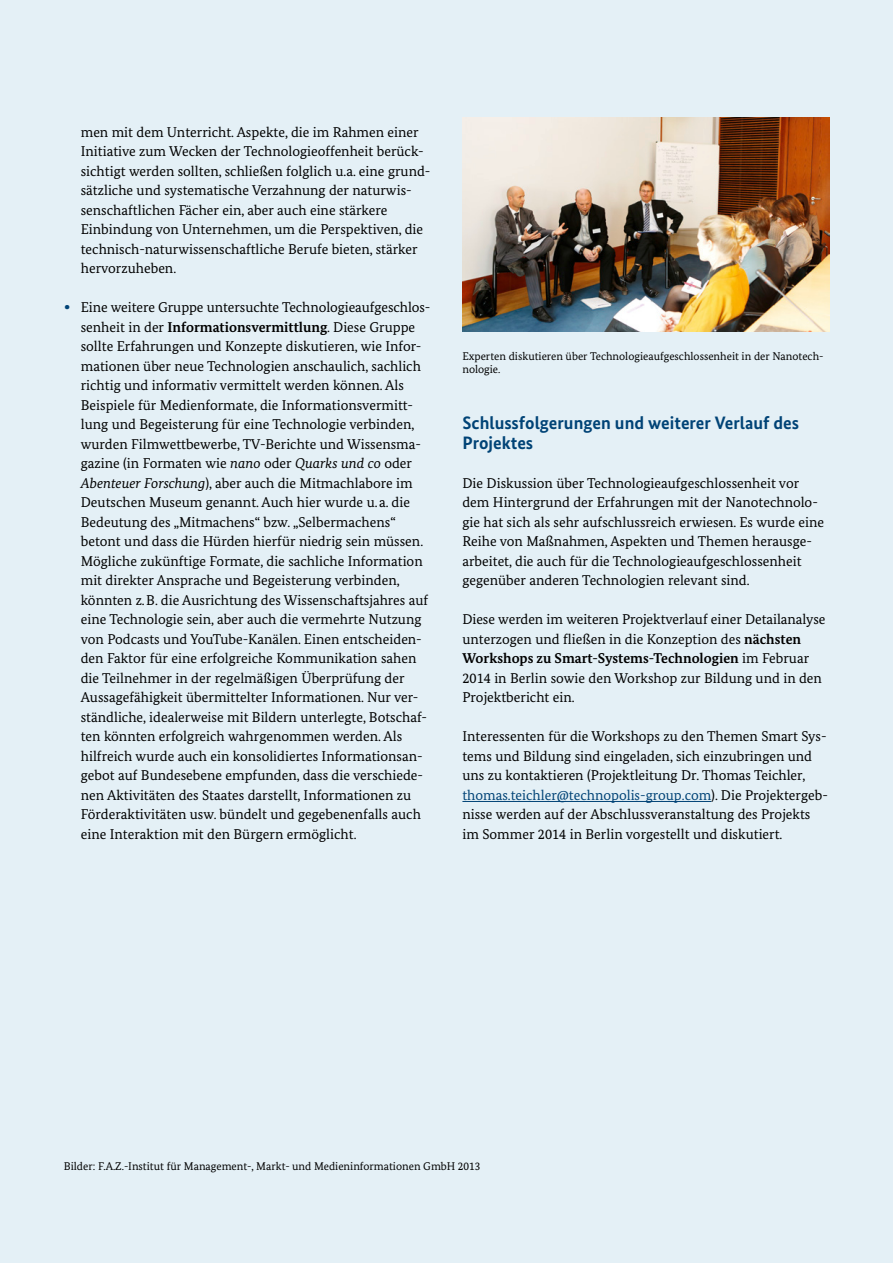
<style>
.page{position:relative;width:893px;height:1263px;background:#e4f0f6}
.page>*{position:absolute;margin:0;border:0;box-sizing:border-box;transform-origin:0 0}
.t1{font:700 18px/19.5px "Bundes Sans";color:#004376}
.t2{font:14.25px/19.5px "Bundes Serif";color:#000}
.t3{font:11.25px/13.5px "Bundes Serif";color:#000}
.s1{font-size:21px;color:#004376}
.s2{font-weight:700}
.s3{font-style:italic}
.s4{color:#004376}
</style>
<div class="page">
<hr style="left:462px;top:801px;width:249px;height:1px;background:#004376">
<img style="left:462px;top:117px;width:367px;height:215px">
<p class="t2" style="left:81px;top:122px;width:351px">men mit dem Unterricht. Aspekte, die im Rahmen einer Initiative zum Wecken der Technologieoffenheit berück&shy;sichtigt werden sollten, schließen folglich u.a. eine grund&shy;sätzliche und systematische Verzahnung der naturwis&shy;senschaftlichen Fächer ein, aber auch eine stärkere Einbindung von Unternehmen, um die Perspektiven, die technisch-naturwissenschaftliche Berufe bieten, stärker hervorzuheben.</p>
<p class="t2" style="left:81px;top:297px;width:349px;text-indent:-17px"><span class="s1">•</span> Eine weitere Gruppe untersuchte Technologieaufgeschlos&shy;senheit in der <span class="s2">Informationsvermittlung</span>. Diese Gruppe sollte Erfahrungen und Konzepte diskutieren, wie Infor&shy;mationen über neue Technologien anschaulich, sachlich richtig und informativ vermittelt werden können. Als Beispiele für Medienformate, die Informationsvermitt&shy;lung und Begeisterung für eine Technologie verbinden, wurden Filmwettbewerbe, TV-Berichte und Wissensma&shy;gazine (in Formaten wie <span class="s3">nano</span> oder <span class="s3">Quarks und co</span> oder <span class="s3">Abenteuer Forschung</span>), aber auch die Mitmachlabore im Deutschen Museum genannt. Auch hier wurde u.a. die Bedeutung des „Mitmachens“ bzw. „Selbermachens“ betont und dass die Hürden hierfür niedrig sein müssen.<br>Mögliche zukünftige Formate, die sachliche Information mit direkter Ansprache und Begeisterung verbinden, könnten z.B. die Ausrichtung des Wissenschaftsjahres auf eine Technologie sein, aber auch die vermehrte Nutzung von Podcasts und YouTube-Kanälen. Einen entscheiden&shy;den Faktor für eine erfolgreiche Kommunikation sahen die Teilnehmer in der regelmäßigen Überprüfung der Aussagefähigkeit übermittelter Informationen. Nur ver&shy;ständliche, idealerweise mit Bildern unterlegte, Botschaf&shy;ten könnten erfolgreich wahrgenommen werden. Als hilfreich wurde auch ein konsolidiertes Informationsan&shy;gebot auf Bundesebene empfunden, dass die verschiede&shy;nen Aktivitäten des Staates darstellt, Informationen zu Förderaktivitäten usw. bündelt und gegebenenfalls auch eine Interaktion mit den Bürgern ermöglicht.</p>
<p class="t3" style="left:462px;top:349px;width:363px">Experten diskutieren über Technologieaufgeschlossenheit in der Nanotech&shy;nologie.</p>
<h2 class="t1" style="left:462px;top:413px;width:338px">Schlussfolgerungen und weiterer Verlauf des<br>Projektes</h2>
<p class="t2" style="left:462px;top:473px;width:363px">Die Diskussion über Technologieaufgeschlossenheit vor dem Hintergrund der Erfahrungen mit der Nanotechnolo&shy;gie hat sich als sehr aufschlussreich erwiesen. Es wurde eine Reihe von Maßnahmen, Aspekten und Themen herausge&shy;arbeitet, die auch für die Technologieaufgeschlossenheit gegenüber anderen Technologien relevant sind.</p>
<p class="t2" style="left:462px;top:609px;width:365px">Diese werden im weiteren Projektverlauf einer Detailanalyse unterzogen und fließen in die Konzeption des <span class="s2">nächsten Workshops zu Smart-Systems-Technologien</span> im Februar 2014 in Berlin sowie den Workshop zur Bildung und in den Projektbericht ein.</p>
<p class="t2" style="left:462px;top:726px;width:367px">Interessenten für die Workshops zu den Themen Smart Sys&shy;tems und Bildung sind eingeladen, sich einzubringen und uns zu kontaktieren (Projektleitung Dr. Thomas Teichler, <span class="s4">thomas.teichler@technopolis-group.com</span>). Die Projektergeb&shy;nisse werden auf der Abschlussveranstaltung des Projekts im Sommer 2014 in Berlin vorgestellt und diskutiert.</p>
<p class="t3" style="left:64px;top:1159px;width:418px">Bilder: F.A.Z.-Institut für Management-, Markt- und Medieninformationen GmbH 2013</p>
</div>
